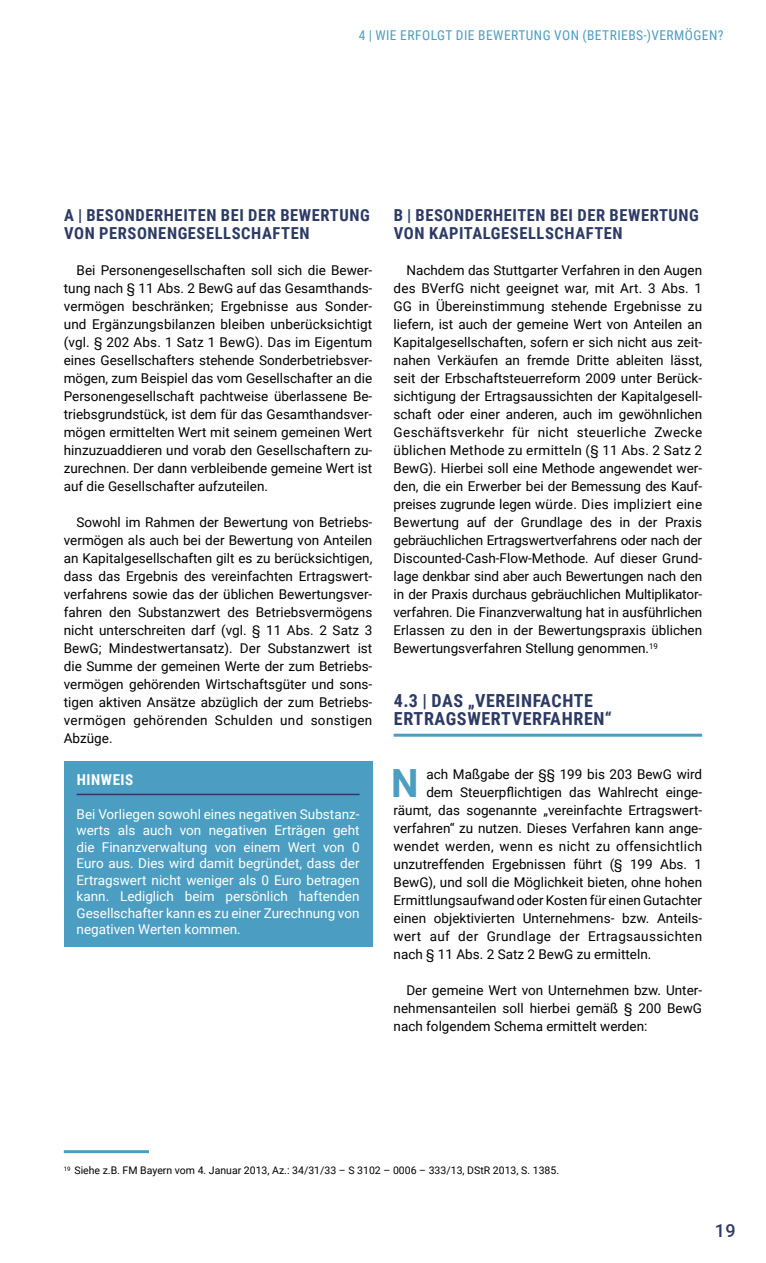
<style>
.page{position:relative;width:766px;height:1263px;background:#fff}
.page>*{position:absolute;margin:0;border:0;box-sizing:border-box;transform-origin:0 0}
.t1{font:700 38.85px "Roboto";color:#4b9ec1}
.t2{font:700 18px/18px "Roboto Condensed";letter-spacing:.035em;color:#2c3a65}
.t3{font:500 18px "Roboto";color:#2c3a65}
.t4{font:700 16.5px/18px "Roboto Condensed";letter-spacing:.035em;color:#2c3a65}
.t5{font:700 15px "Roboto Condensed";letter-spacing:.035em;color:#fff}
.t6{font:13.5px/18px "Roboto";color:#000;text-align:justify}
.t7{font:13.5px/16.5px "Roboto";color:#fff;text-align:justify}
.t8{font:13.5px "Roboto";letter-spacing:.025em;color:#000}
.t9{font:13.5px "Roboto Condensed";letter-spacing:.035em;color:#4b9ec1}
.t10{font:10.5px "Roboto";color:#000}
</style>
<div class="page">
<hr style="left:64px;top:1150px;width:85px;height:3px;background:#4b9ec1">
<hr style="left:393px;top:734px;width:309px;height:3px;background:#4b9ec1">
<div style="left:64px;top:761px;width:308px;height:186px;background:#4b9ec1"></div>
<hr style="left:77px;top:794px;width:282px;height:1px;background:#2c3a65">
<p class="t9" style="left:358px;top:26px;width:366px">4 | WIE ERFOLGT DIE BEWERTUNG VON (BETRIEBS-)VERMÖGEN?</p>
<p class="t4" style="left:64px;top:206px;width:307px">A | BESONDERHEITEN BEI DER BEWERTUNG<br>VON PERSONENGESELLSCHAFTEN</p>
<p class="t6" style="left:64px;top:261px;width:310px;text-indent:13px">Bei Personengesellschaften soll sich die Bewer&shy;tung nach § 11 Abs. 2 BewG auf das Gesamthands&shy;vermögen beschränken; Ergebnisse aus Sonder&shy;und Ergänzungsbilanzen bleiben unberücksichtigt (vgl. § 202 Abs. 1 Satz 1 BewG). Das im Eigentum eines Gesellschafters stehende Sonderbetriebsver&shy;mögen, zum Beispiel das vom Gesellschafter an die Personengesellschaft pachtweise überlassene Be&shy;triebsgrundstück, ist dem für das Gesamthandsver&shy;mögen ermittelten Wert mit seinem gemeinen Wert hinzuzuaddieren und vorab den Gesellschaftern zu&shy;zurechnen. Der dann verbleibende gemeine Wert ist auf die Gesellschafter aufzuteilen.</p>
<p class="t6" style="left:64px;top:513px;width:310px;text-indent:13px">Sowohl im Rahmen der Bewertung von Betriebs&shy;vermögen als auch bei der Bewertung von Anteilen an Kapitalgesellschaften gilt es zu berücksichtigen, dass das Ergebnis des vereinfachten Ertragswert&shy;verfahrens sowie das der üblichen Bewertungsver&shy;fahren den Substanzwert des Betriebsvermögens nicht unterschreiten darf (vgl. § 11 Abs. 2 Satz 3<br>BewG; Mindestwertansatz). Der Substanzwert ist die Summe der gemeinen Werte der zum Betriebs&shy;vermögen gehörenden Wirtschaftsgüter und sons&shy;tigen aktiven Ansätze abzüglich der zum Betriebs&shy;vermögen gehörenden Schulden und sonstigen Abzüge.</p>
<p class="t5" style="left:77px;top:769px;width:58px">HINWEIS</p>
<p class="t7" style="left:77px;top:805px;width:284px">Bei Vorliegen sowohl eines negativen Substanz&shy;werts als auch von negativen Erträgen geht die Finanzverwaltung von einem Wert von 0<br>Euro aus. Dies wird damit begründet, dass der Ertragswert nicht weniger als 0 Euro betragen kann. Lediglich beim persönlich haftenden Gesellschafter kann es zu einer Zurechnung von negativen Werten kommen.</p>
<p class="t4" style="left:394px;top:206px;width:306px">B | BESONDERHEITEN BEI DER BEWERTUNG<br>VON KAPITALGESELLSCHAFTEN</p>
<p class="t6" style="left:393px;top:261px;width:310px;text-indent:13px">Nachdem das Stuttgarter Verfahren in den Augen des BVerfG nicht geeignet war, mit Art. 3 Abs. 1<br>GG in Übereinstimmung stehende Ergebnisse zu liefern, ist auch der gemeine Wert von Anteilen an Kapitalgesellschaften, sofern er sich nicht aus zeit&shy;nahen Verkäufen an fremde Dritte ableiten lässt, seit der Erbschaftsteuerreform 2009 unter Berück&shy;sichtigung der Ertragsaussichten der Kapitalgesell&shy;schaft oder einer anderen, auch im gewöhnlichen Geschäftsverkehr für nicht steuerliche Zwecke üblichen Methode zu ermitteln (§ 11 Abs. 2 Satz 2<br>BewG). Hierbei soll eine Methode angewendet wer&shy;den, die ein Erwerber bei der Bemessung des Kauf&shy;preises zugrunde legen würde. Dies impliziert eine Bewertung auf der Grundlage des in der Praxis gebräuchlichen Ertragswertverfahrens oder nach der Discounted-Cash-Flow-Methode. Auf dieser Grund&shy;lage denkbar sind aber auch Bewertungen nach den in der Praxis durchaus gebräuchlichen Multiplikator&shy;verfahren. Die Finanzverwaltung hat in ausführlichen Erlassen zu den in der Bewertungspraxis üblichen Bewertungsverfahren Stellung genommen.<sup>19</sup></p>
<h2 class="t2" style="left:394px;top:691px;width:219px">4.3 | DAS „VEREINFACHTE<br>ERTRAGSWERTVERFAHREN“</h2>
<h1 class="t1" style="left:391px;top:756px;width:29px">N</h1>
<p class="t6" style="left:426px;top:765px;width:277px">ach Maßgabe der §§ 199 bis 203 BewG wird</p>
<p class="t6" style="left:426px;top:783px;width:277px">dem Steuerpflichtigen das Wahlrecht einge-</p>
<p class="t6" style="left:393px;top:801px;width:310px">räumt, das sogenannte „vereinfachte Ertragswert-</p>
<p class="t6" style="left:393px;top:819px;width:310px">verfahren“ zu nutzen. Dieses Verfahren kann ange-</p>
<p class="t8" style="left:393px;top:837px;width:310px">wendet werden, wenn es nicht zu offensichtlich</p>
<p class="t6" style="left:393px;top:855px;width:310px">unzutreffenden Ergebnissen führt (§ 199 Abs. 1</p>
<p class="t6" style="left:393px;top:873px;width:310px">BewG), und soll die Möglichkeit bieten, ohne hohen</p>
<p class="t6" style="left:393px;top:891px;width:310px">Ermittlungsaufwand oder Kosten für einen Gutachter</p>
<p class="t6" style="left:393px;top:909px;width:310px">einen objektivierten Unternehmens- bzw. Anteils-</p>
<p class="t8" style="left:393px;top:927px;width:310px">wert auf der Grundlage der Ertragsaussichten</p>
<p class="t6" style="left:393px;top:945px;width:259px">nach § 11 Abs. 2 Satz 2 BewG zu ermitteln.</p>
<p class="t6" style="left:393px;top:981px;width:310px;text-indent:13px">Der gemeine Wert von Unternehmen bzw. Unter&shy;nehmensanteilen soll hierbei gemäß § 200 BewG nach folgendem Schema ermittelt werden:</p>
<p class="t10" style="left:64px;top:1163px;width:496px"><sup>19</sup> Siehe z.B. FM Bayern vom 4. Januar 2013, Az.: 34/31/33 – S 3102 – 0006 – 333/13, DStR 2013, S. 1385.</p>
<h2 class="t3" style="left:714px;top:1218px;width:23px">19</h2>
</div>
